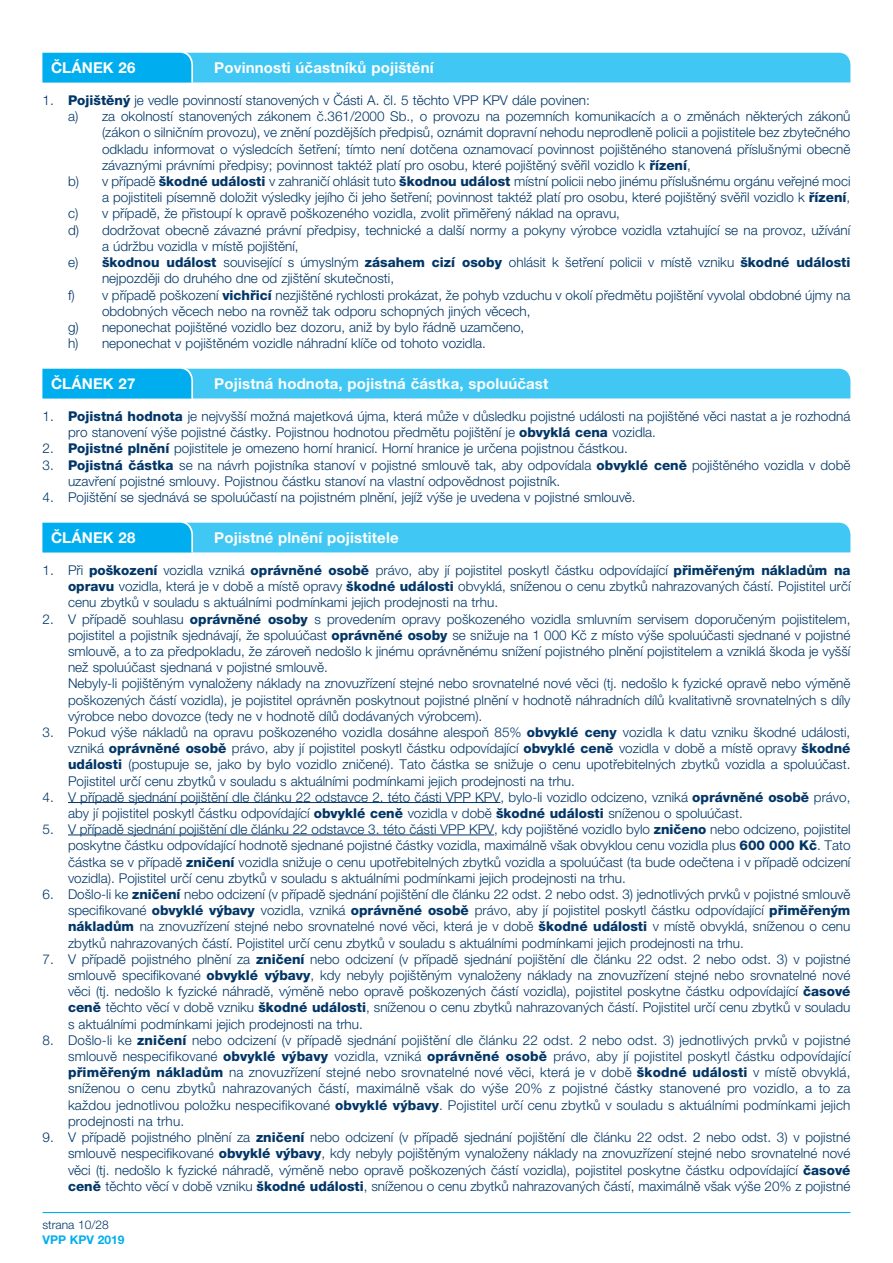
<style>
.page{position:relative;width:893px;height:1263px;background:#fff}
.page>*{position:absolute;margin:0;border:0;box-sizing:border-box;transform-origin:0 0}
.t1{font:700 15px "Helvetica Neue LT Pro";letter-spacing:.01em;color:#fff}
.t2{font:300 13.5px/16.2px "Helvetica Neue LT Pro";color:#003667;text-align:justify}
.t3{font:300 12px "Helvetica Neue LT Pro";color:#003667}
.t4{font:700 12px "Helvetica Neue LT Pro";color:#00aeef}
.s1{font-weight:800}
</style>
<div class="page">
<hr style="left:43px;top:1212px;width:807px;height:1px;background:#00aeef">
<hr style="left:68px;top:802px;width:432px;height:1px;background:#003667">
<hr style="left:68px;top:834px;width:426px;height:1px;background:#003667">
<svg style="left:43px;top:52px;width:807px;height:30px;background:#39c3f3"></svg>
<svg style="left:43px;top:368px;width:807px;height:30px;background:#39c3f3"></svg>
<svg style="left:43px;top:522px;width:807px;height:30px;background:#39c3f3"></svg>
<p class="t1" style="left:51px;top:58px;width:86px">ČLÁNEK 26</p>
<p class="t1" style="left:214px;top:58px;width:221px">Povinnosti účastníků pojištění</p>
<p class="t2" style="left:43px;top:92px;width:549px">1. <span class="s1">Pojištěný</span> je vedle povinností stanovených v Části A. čl. 5 těchto VPP KPV dále povinen:</p>
<p class="t2" style="left:68px;top:108px;width:784px">a) za okolností stanovených zákonem č. 361/2000 Sb. , o provozu na pozemních komunikacích a o změnách některých zákonů</p>
<p class="t2" style="left:102px;top:124px;width:750px">(zákon o silničním provozu), ve znění pozdějších předpisů, oznámit dopravní nehodu neprodleně policii a pojistitele bez zbytečného</p>
<p class="t2" style="left:102px;top:140px;width:750px">odkladu informovat o výsledcích šetření; tímto není dotčena oznamovací povinnost pojištěného stanovená příslušnými obecně</p>
<p class="t2" style="left:102px;top:157px;width:590px">závaznými právními předpisy; povinnost taktéž platí pro osobu, které pojištěný svěřil vozidlo k <span class="s1">řízení</span>,</p>
<p class="t2" style="left:68px;top:173px;width:784px">b) v případě <span class="s1">škodné události</span> v zahraničí ohlásit tuto <span class="s1">škodnou událost</span> místní policii nebo jinému příslušnému orgánu veřejné moci</p>
<p class="t2" style="left:102px;top:189px;width:750px">a pojistiteli písemně doložit výsledky jejího či jeho šetření; povinnost taktéž platí pro osobu, které pojištěný svěřil vozidlo k <span class="s1">řízení</span>,</p>
<p class="t2" style="left:68px;top:205px;width:553px">c) v případě, že přistoupí k opravě poškozeného vozidla, zvolit přiměřený náklad na opravu,</p>
<p class="t2" style="left:68px;top:221px;width:784px">d) dodržovat obecně závazné právní předpisy, technické a další normy a pokyny výrobce vozidla vztahující se na provoz, užívání</p>
<p class="t2" style="left:102px;top:238px;width:198px">a údržbu vozidla v místě pojištění,</p>
<p class="t2" style="left:68px;top:254px;width:784px">e) <span class="s1">škodnou událost</span> související s úmyslným <span class="s1">zásahem cizí osoby</span> ohlásit k šetření policii v místě vzniku <span class="s1">škodné události</span></p>
<p class="t2" style="left:102px;top:270px;width:294px">nejpozději do druhého dne od zjištění skutečnosti,</p>
<p class="t2" style="left:68px;top:286px;width:784px">f) v případě poškození <span class="s1">vichřicí</span> nezjištěné rychlosti prokázat, že pohyb vzduchu v okolí předmětu pojištění vyvolal obdobné újmy na</p>
<p class="t2" style="left:102px;top:302px;width:430px">obdobných věcech nebo na rovněž tak odporu schopných jiných věcech,</p>
<p class="t2" style="left:68px;top:319px;width:458px">g) neponechat pojištěné vozidlo bez dozoru, aniž by bylo řádně uzamčeno,</p>
<p class="t2" style="left:68px;top:335px;width:417px">h) neponechat v pojištěném vozidle náhradní klíče od tohoto vozidla.</p>
<p class="t1" style="left:51px;top:374px;width:86px">ČLÁNEK 27</p>
<p class="t1" style="left:214px;top:374px;width:336px">Pojistná hodnota, pojistná částka, spoluúčast</p>
<p class="t2" style="left:68px;top:408px;width:784px;text-indent:-26px">1. <span class="s1">Pojistná hodnota</span> je nejvyšší možná majetková újma, která může v důsledku pojistné události na pojištěné věci nastat a je rozhodná pro stanovení výše pojistné částky. Pojistnou hodnotou předmětu pojištění je <span class="s1">obvyklá cena</span> vozidla.</p>
<p class="t2" style="left:43px;top:440px;width:584px">2. <span class="s1">Pojistné plnění</span> pojistitele je omezeno horní hranicí. Horní hranice je určena pojistnou částkou.</p>
<p class="t2" style="left:68px;top:456px;width:784px;text-indent:-26px">3. <span class="s1">Pojistná částka</span> se na návrh pojistníka stanoví v pojistné smlouvě tak, aby odpovídala <span class="s1">obvyklé ceně</span> pojištěného vozidla v době uzavření pojistné smlouvy. Pojistnou částku stanoví na vlastní odpovědnost pojistník.</p>
<p class="t2" style="left:43px;top:489px;width:592px">4. Pojištění se sjednává se spoluúčastí na pojistném plnění, jejíž výše je uvedena v pojistné smlouvě.</p>
<p class="t1" style="left:51px;top:528px;width:86px">ČLÁNEK 28</p>
<p class="t1" style="left:214px;top:528px;width:186px">Pojistné plnění pojistitele</p>
<p class="t2" style="left:68px;top:562px;width:784px;text-indent:-26px">1. Při <span class="s1">poškození</span> vozidla vzniká <span class="s1">oprávněné osobě</span> právo, aby jí pojistitel poskytl částku odpovídající <span class="s1">přiměřeným nákladům na opravu</span> vozidla, která je v době a místě opravy <span class="s1">škodné události</span> obvyklá, sníženou o cenu zbytků nahrazovaných částí. Pojistitel určí cenu zbytků v souladu s aktuálními podmínkami jejich prodejnosti na trhu.</p>
<p class="t2" style="left:68px;top:610px;width:784px;text-align:left;text-indent:-26px">2. V případě souhlasu <span class="s1">oprávněné osoby</span> s provedením opravy poškozeného vozidla smluvním servisem doporučeným pojistitelem, pojistitel a pojistník sjednávají, že spoluúčast <span class="s1">oprávněné osoby</span> se snižuje na 1 000 Kč z místo výše spoluúčasti sjednané v pojistné smlouvě, a to za předpokladu, že zároveň nedošlo k jinému oprávněnému snížení pojistného plnění pojistitelem a vzniklá škoda je vyšší než spoluúčast sjednaná v pojistné smlouvě.<br>Nebyly-li pojištěným vynaloženy náklady na znovuzřízení stejné nebo srovnatelné nové věci (tj. nedošlo k fyzické opravě nebo výměně poškozených částí vozidla), je pojistitel oprávněn poskytnout pojistné plnění v hodnotě náhradních dílů kvalitativně srovnatelných s díly výrobce nebo dovozce (tedy ne v hodnotě dílů dodávaných výrobcem).</p>
<p class="t2" style="left:68px;top:724px;width:784px;text-align:left;text-indent:-26px">3. Pokud výše nákladů na opravu poškozeného vozidla dosáhne alespoň 85% <span class="s1">obvyklé ceny</span> vozidla k datu vzniku škodné události, vzniká <span class="s1">oprávněné osobě</span> právo, aby jí pojistitel poskytl částku odpovídající <span class="s1">obvyklé ceně</span> vozidla v době a místě opravy <span class="s1">škodné události</span> (postupuje se, jako by bylo vozidlo zničené). Tato částka se snižuje o cenu upotřebitelných zbytků vozidla a spoluúčast.<br>Pojistitel určí cenu zbytků v souladu s aktuálními podmínkami jejich prodejnosti na trhu.</p>
<p class="t2" style="left:68px;top:789px;width:784px;text-indent:-26px">4. V případě sjednání pojištění dle článku 22 odstavce 2. této části VPP KPV, bylo-li vozidlo odcizeno, vzniká <span class="s1">oprávněné osobě</span> právo, aby jí pojistitel poskytl částku odpovídající <span class="s1">obvyklé ceně</span> vozidla v době <span class="s1">škodné události</span> sníženou o spoluúčast.</p>
<p class="t2" style="left:68px;top:821px;width:784px;text-indent:-26px">5. V případě sjednání pojištění dle článku 22 odstavce 3. této části VPP KPV, kdy pojištěné vozidlo bylo <span class="s1">zničeno</span> nebo odcizeno, pojistitel poskytne částku odpovídající hodnotě sjednané pojistné částky vozidla, maximálně však obvyklou cenu vozidla plus <span class="s1">600 000 Kč</span>. Tato částka se v případě <span class="s1">zničení</span> vozidla snižuje o cenu upotřebitelných zbytků vozidla a spoluúčast (ta bude odečtena i v případě odcizení vozidla). Pojistitel určí cenu zbytků v souladu s aktuálními podmínkami jejich prodejnosti na trhu.</p>
<p class="t2" style="left:68px;top:886px;width:784px;text-indent:-26px">6. Došlo-li ke <span class="s1">zničení</span> nebo odcizení (v případě sjednání pojištění dle článku 22 odst. 2 nebo odst. 3) jednotlivých prvků v pojistné smlouvě specifikované <span class="s1">obvyklé výbavy</span> vozidla, vzniká <span class="s1">oprávněné osobě</span> právo, aby jí pojistitel poskytl částku odpovídající <span class="s1">přiměřeným nákladům</span> na znovuzřízení stejné nebo srovnatelné nové věci, která je v době <span class="s1">škodné události</span> v místě obvyklá, sníženou o cenu zbytků nahrazovaných částí. Pojistitel určí cenu zbytků v souladu s aktuálními podmínkami jejich prodejnosti na trhu.</p>
<p class="t2" style="left:68px;top:951px;width:784px;text-indent:-26px">7. V případě pojistného plnění za <span class="s1">zničení</span> nebo odcizení (v případě sjednání pojištění dle článku 22 odst. 2 nebo odst. 3) v pojistné smlouvě specifikované <span class="s1">obvyklé výbavy</span>, kdy nebyly pojištěným vynaloženy náklady na znovuzřízení stejné nebo srovnatelné nové věci (tj. nedošlo k fyzické náhradě, výměně nebo opravě poškozených částí vozidla), pojistitel poskytne částku odpovídající <span class="s1">časové ceně</span> těchto věcí v době vzniku <span class="s1">škodné události</span>, sníženou o cenu zbytků nahrazovaných částí. Pojistitel určí cenu zbytků v souladu s aktuálními podmínkami jejich prodejnosti na trhu.</p>
<p class="t2" style="left:68px;top:1032px;width:784px;text-indent:-26px">8. Došlo-li ke <span class="s1">zničení</span> nebo odcizení (v případě sjednání pojištění dle článku 22 odst. 2 nebo odst. 3) jednotlivých prvků v pojistné smlouvě nespecifikované <span class="s1">obvyklé výbavy</span> vozidla, vzniká <span class="s1">oprávněné osobě</span> právo, aby jí pojistitel poskytl částku odpovídající <span class="s1">přiměřeným nákladům</span> na znovuzřízení stejné nebo srovnatelné nové věci, která je v době <span class="s1">škodné události</span> v místě obvyklá, sníženou o cenu zbytků nahrazovaných částí, maximálně však do výše 20% z pojistné částky stanovené pro vozidlo, a to za každou jednotlivou položku nespecifikované <span class="s1">obvyklé výbavy</span>. Pojistitel určí cenu zbytků v souladu s aktuálními podmínkami jejich prodejnosti na trhu.</p>
<p class="t2" style="left:68px;top:1129px;width:784px;text-indent:-26px">9. V případě pojistného plnění za <span class="s1">zničení</span> nebo odcizení (v případě sjednání pojištění dle článku 22 odst. 2 nebo odst. 3) v pojistné smlouvě nespecifikované <span class="s1">obvyklé výbavy</span>, kdy nebyly pojištěným vynaloženy náklady na znovuzřízení stejné nebo srovnatelné nové věci (tj. nedošlo k fyzické náhradě, výměně nebo opravě poškozených částí vozidla), pojistitel poskytne částku odpovídající <span class="s1">časové ceně</span> těchto věcí v době vzniku <span class="s1">škodné události</span>, sníženou o cenu zbytků nahrazovaných částí, maximálně však výše 20% z pojistné</p>
<p class="t3" style="left:43px;top:1218px;width:68px">strana 10/28</p>
<p class="t4" style="left:43px;top:1232px;width:83px">VPP KPV 2019</p>
</div>
